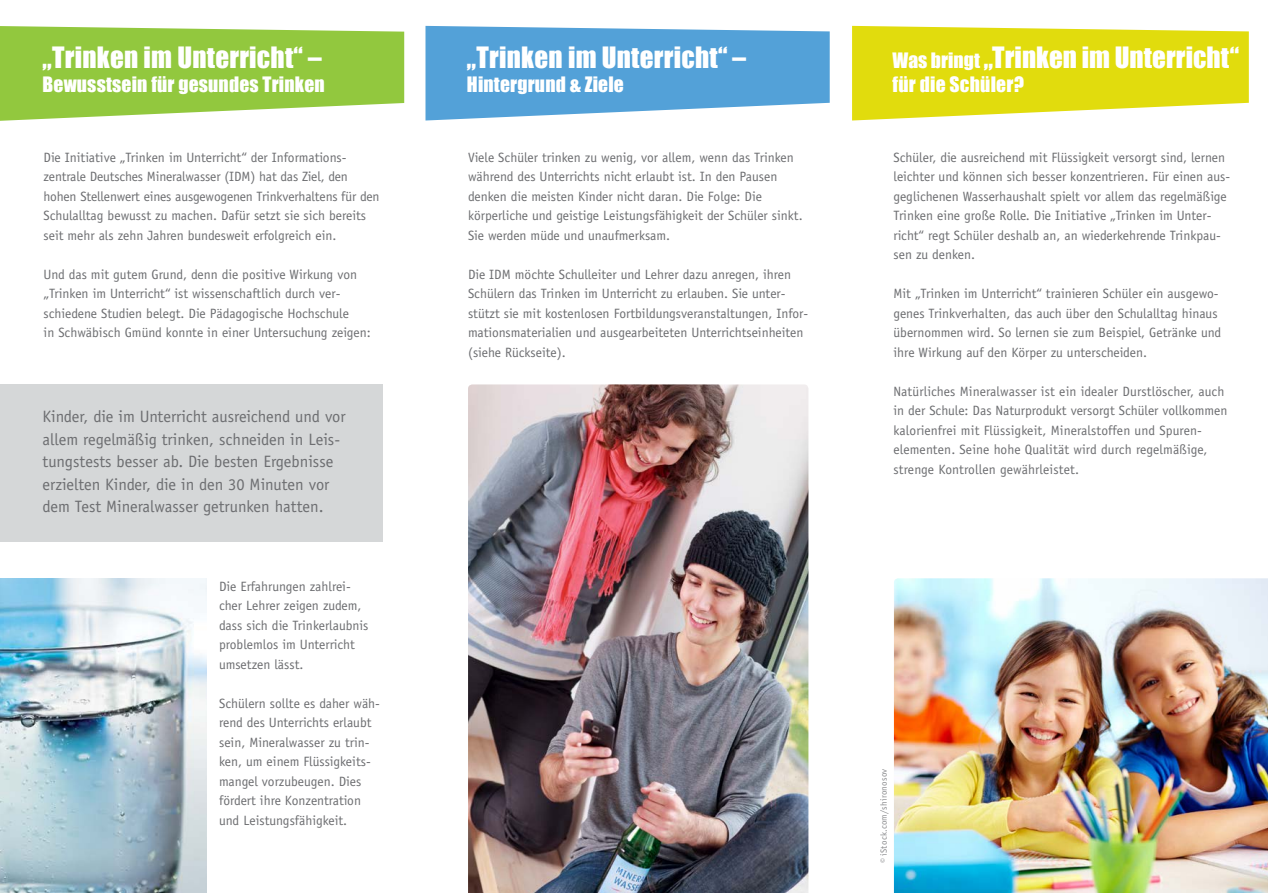
<style>
.page{position:relative;width:1268px;height:893px;background:#fff}
.page>*{position:absolute;margin:0;border:0;box-sizing:border-box;transform-origin:0 0}
.t1{font:27px "Impact";letter-spacing:.01em;color:#fff}
.t2{font:19.5px "Impact";letter-spacing:.01em;color:#fff}
.t3{font:16.5px/22.5px "Officina Sans";color:#6d6e71}
.t4{font:13.5px/19.5px "Officina Sans";color:#6d6e71}
.t5{font:9px "Officina Sans";letter-spacing:.02em;color:#6d6e71}
.s1{font-size:19.5px}
</style>
<div class="page">
<svg style="left:852px;top:26px;width:396px;height:95px;background:#e4e02b"></svg>
<svg style="left:425px;top:26px;width:404px;height:95px;background:#68acdc"></svg>
<img style="left:0;top:578px;width:206px;height:315px">
<svg style="left:0;top:26px;width:404px;height:95px;background:#9fce56"></svg>
<img style="left:468px;top:384px;width:340px;height:509px">
<img style="left:893px;top:578px;width:374px;height:315px">
<div style="left:0;top:384px;width:383px;height:158px;background:#d5d7d8"></div>
<h1 class="t1" style="left:43px;top:37px;width:280px">„Trinken im Unterricht“ –</h1>
<h2 class="t2" style="left:43px;top:69px;width:284px">Bewusstsein für gesundes Trinken</h2>
<p class="t4" style="left:44px;top:147px;width:337px">Die Initiative „Trinken im Unterricht“ der Informations&shy;zentrale Deutsches Mineralwasser (IDM) hat das Ziel, den hohen Stellenwert eines ausgewogenen Trinkverhaltens für den Schulalltag bewusst zu machen. Dafür setzt sie sich bereits seit mehr als zehn Jahren bundesweit erfolgreich ein.</p>
<p class="t4" style="left:44px;top:264px;width:328px">Und das mit gutem Grund, denn die positive Wirkung von „Trinken im Unterricht“ ist wissenschaftlich durch ver&shy;schiedene Studien belegt. Die Pädagogische Hochschule<br>in Schwäbisch Gmünd konnte in einer Untersuchung zeigen:</p>
<p class="t3" style="left:43px;top:405px;width:305px">Kinder, die im Unterricht ausreichend und vor allem regelmäßig trinken, schneiden in Leis&shy;tungstests besser ab. Die besten Ergebnisse erzielten Kinder, die in den 30 Minuten vor dem Test Mineralwasser getrunken hatten.</p>
<p class="t4" style="left:219px;top:576px;width:151px">Die Erfahrungen zahlrei&shy;cher Lehrer zeigen zudem, dass sich die Trinkerlaubnis problemlos im Unterricht umsetzen lässt.</p>
<p class="t4" style="left:219px;top:693px;width:162px">Schülern sollte es daher wäh&shy;rend des Unterrichts erlaubt sein, Mineralwasser zu trin&shy;ken, um einem Flüssigkeits&shy;mangel vorzubeugen. Dies fördert ihre Konzentration und Leistungsfähigkeit.</p>
<h1 class="t1" style="left:467px;top:37px;width:280px">„Trinken im Unterricht“ –</h1>
<h2 class="t2" style="left:467px;top:69px;width:158px">Hintergrund &amp; Ziele</h2>
<p class="t4" style="left:468px;top:147px;width:336px">Viele Schüler trinken zu wenig, vor allem, wenn das Trinken während des Unterrichts nicht erlaubt ist. In den Pausen denken die meisten Kinder nicht daran. Die Folge: Die körperliche und geistige Leistungsfähigkeit der Schüler sinkt.<br>Sie werden müde und unaufmerksam.</p>
<p class="t4" style="left:468px;top:264px;width:341px">Die IDM möchte Schulleiter und Lehrer dazu anregen, ihren Schülern das Trinken im Unterricht zu erlauben. Sie unter&shy;stützt sie mit kostenlosen Fortbildungsveranstaltungen, Infor&shy;mationsmaterialien und ausgearbeiteten Unterrichtseinheiten (siehe Rückseite).</p>
<h1 class="t1" style="left:892px;top:37px;width:348px"><span class="s1">Was bringt</span> „Trinken im Unterricht“</h1>
<h2 class="t2" style="left:892px;top:69px;width:133px">für die Schüler?</h2>
<p class="t4" style="left:893px;top:147px;width:338px">Schüler, die ausreichend mit Flüssigkeit versorgt sind, lernen leichter und können sich besser konzentrieren. Für einen aus&shy;geglichenen Wasserhaushalt spielt vor allem das regelmäßige Trinken eine große Rolle. Die Initiative „Trinken im Unter&shy;richt“ regt Schüler deshalb an, an wiederkehrende Trinkpau&shy;sen zu denken.</p>
<p class="t4" style="left:893px;top:284px;width:329px">Mit „Trinken im Unterricht“ trainieren Schüler ein ausgewo&shy;genes Trinkverhalten, das auch über den Schulalltag hinaus übernommen wird. So lernen sie zum Beispiel, Getränke und ihre Wirkung auf den Körper zu unterscheiden.</p>
<p class="t4" style="left:893px;top:381px;width:335px">Natürliches Mineralwasser ist ein idealer Durstlöscher, auch in der Schule: Das Naturprodukt versorgt Schüler vollkommen kalorienfrei mit Flüssigkeit, Mineralstoffen und Spuren&shy;elementen. Seine hohe Qualität wird durch regelmäßige, strenge Kontrollen gewährleistet.</p>
<p class="t5" style="left:878px;top:863px;width:96px;rotate:-90deg">© iStock.com/shironosov</p>
</div>
